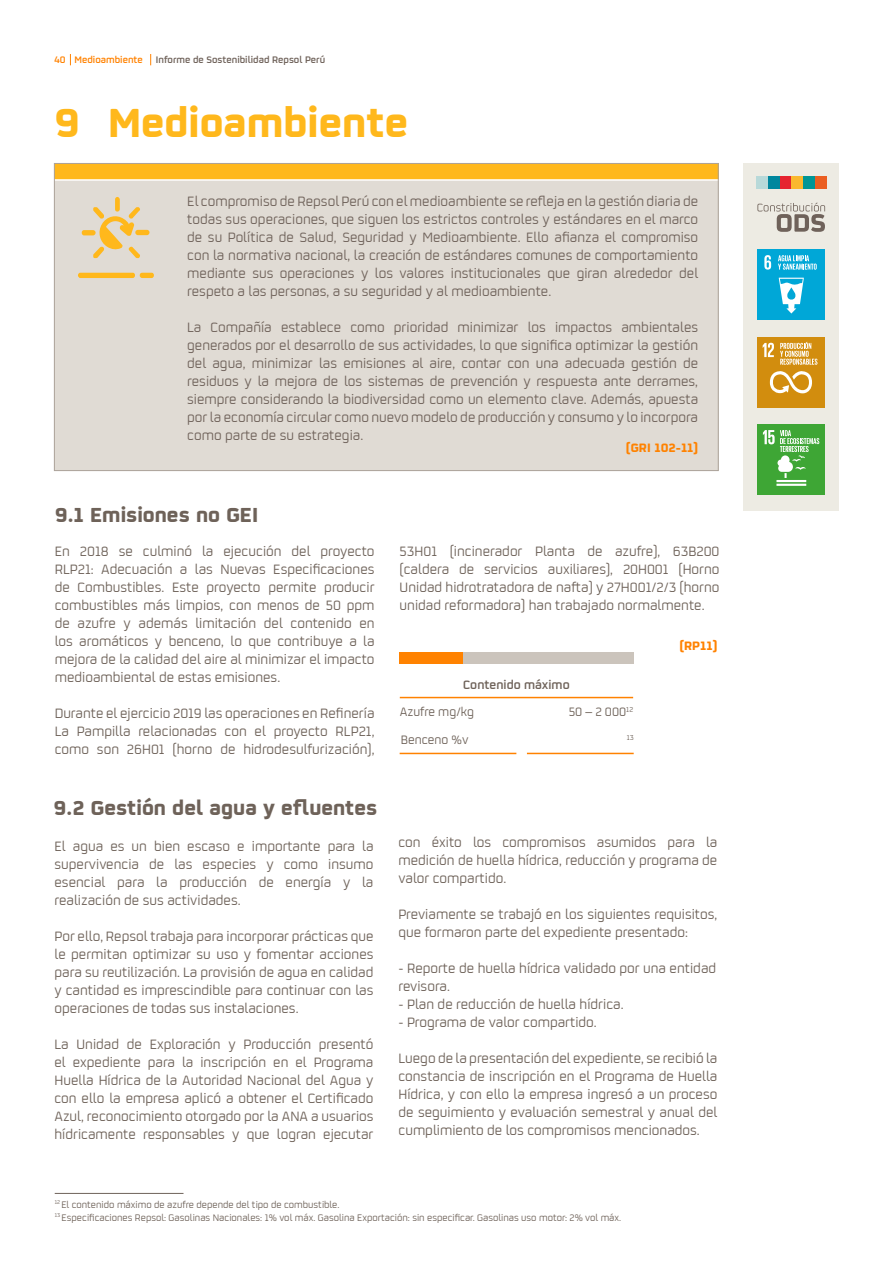
<style>
.page{position:relative;width:893px;height:1263px;background:#fff}
.page>*{position:absolute;margin:0;border:0;box-sizing:border-box;transform-origin:0 0}
.t1{font:700 45px "Repsol Viet";color:#ffb81c}
.t2{font:700 22.5px "Repsol Viet";color:#6e6259}
.t3{font:15px/18px "Repsol";color:#6e6259;text-align:justify}
.t4{font:15px/18px "Repsol";color:#6f625a;text-align:justify}
.t5{font:600 13.5px/27.6px "Repsol";color:#6e6259}
.t6{font:13.5px/27.8px "Repsol";color:#6e6259}
.t7{font:700 13.5px "Repsol Viet";color:#ff8200}
.t8{font:10.5px/12.6px "Repsol";color:#6e6259}
.t9{font:600 10.5px "Repsol";color:#6f625a}
.t10{font:7.8px "Repsol";color:#6e6259}
.s1{color:#ff8200}
.s2{font-weight:400}
</style>
<div class="page">
<div style="left:54px;top:175px;width:665px;height:296px;background:#e0dbd4"></div>
<div style="left:54px;top:163px;width:665px;height:17px;background:#ffb81c"></div>
<hr style="left:54px;top:179px;width:665px;height:2px;background:#fff">
<div style="left:744px;top:163px;width:95px;height:348px;background:#edebe3"></div>
<div style="left:815px;top:176px;width:12px;height:13px;background:#eb5e21"></div>
<div style="left:803px;top:176px;width:12px;height:13px;background:#009696"></div>
<div style="left:791px;top:176px;width:12px;height:13px;background:#fab82e"></div>
<div style="left:779px;top:176px;width:12px;height:13px;background:#e62430"></div>
<div style="left:768px;top:176px;width:11px;height:13px;background:#00879e"></div>
<div style="left:756px;top:176px;width:12px;height:13px;background:#b8d9d9"></div>
<svg style="left:757px;top:202px;width:68px;height:30px"></svg>
<div style="left:78px;top:273px;width:57px;height:5px;background:#ffb81c;border-radius:2px"></div>
<div style="left:140px;top:273px;width:14px;height:5px;background:#ffb81c;border-radius:3px"></div>
<div style="left:115px;top:197px;width:5px;height:15px;background:#ffb81c;border-radius:2px"></div>
<div style="left:135px;top:230px;width:14px;height:5px;background:#ffb81c;border-radius:3px"></div>
<div style="left:82px;top:230px;width:14px;height:5px;background:#ffb81c;border-radius:3px"></div>
<svg style="left:93px;top:207px;width:47px;height:51px"></svg>
<div style="left:757px;top:249px;width:68px;height:71px;background:#00a7d7"></div>
<svg style="left:779px;top:278px;width:25px;height:35px"></svg>
<svg style="left:764px;top:255px;width:7px;height:15px"></svg>
<svg style="left:778px;top:255px;width:39px;height:15px"></svg>
<div style="left:757px;top:424px;width:68px;height:70px;background:#3ea635"></div>
<hr style="left:776px;top:480px;width:30px;height:2px;background:#fff">
<hr style="left:776px;top:484px;width:30px;height:2px;background:#fff">
<svg style="left:763px;top:430px;width:56px;height:48px"></svg>
<div style="left:757px;top:337px;width:68px;height:70px;background:#d28d0e"></div>
<svg style="left:770px;top:371px;width:42px;height:23px"></svg>
<svg style="left:763px;top:343px;width:11px;height:14px"></svg>
<svg style="left:780px;top:342px;width:37px;height:23px"></svg>
<hr style="left:400px;top:697px;width:233px;height:1px;background:#ff8200">
<hr style="left:400px;top:753px;width:116px;height:1px;background:#ff8200">
<hr style="left:527px;top:753px;width:107px;height:1px;background:#ff8200">
<div style="left:400px;top:652px;width:64px;height:12px;background:#ff8200"></div>
<div style="left:464px;top:652px;width:170px;height:12px;background:#cbc4bc"></div>
<hr style="left:55px;top:1193px;width:128px;height:1px;background:#6e6259">
<p class="t9" style="left:54px;top:52px;width:273px"><span class="s1">40 Medioambiente</span> Informe de Sostenibilidad Repsol Perú</p>
<h1 class="t1" style="left:54px;top:86px;width:356px">9 Medioambiente</h1>
<p class="t4" style="left:187px;top:191px;width:512px">El compromiso de Repsol Perú con el medioambiente se refleja en la gestión diaria de todas sus operaciones, que siguen los estrictos controles y estándares en el marco de su Política de Salud, Seguridad y Medioambiente. Ello afianza el compromiso con la normativa nacional, la creación de estándares comunes de comportamiento mediante sus operaciones y los valores institucionales que giran alrededor del respeto a las personas, a su seguridad y al medioambiente.</p>
<p class="t4" style="left:187px;top:317px;width:513px">La Compañía establece como prioridad minimizar los impactos ambientales generados por el desarrollo de sus actividades, lo que significa optimizar la gestión del agua, minimizar las emisiones al aire, contar con una adecuada gestión de residuos y la mejora de los sistemas de prevención y respuesta ante derrames, siempre considerando la biodiversidad como un elemento clave. Además, apuesta por la economía circular como nuevo modelo de producción y consumo y lo incorpora como parte de su estrategia.</p>
<p class="t7" style="left:626px;top:436px;width:74px">(GRI 102-11)</p>
<h2 class="t2" style="left:55px;top:496px;width:205px">9.1 Emisiones no GEI</h2>
<p class="t3" style="left:55px;top:541px;width:321px">En 2018 se culminó la ejecución del proyecto RLP21: Adecuación a las Nuevas Especificaciones de Combustibles. Este proyecto permite producir combustibles más limpios, con menos de 50 ppm de azufre y además limitación del contenido en los aromáticos y benceno, lo que contribuye a la mejora de la calidad del aire al minimizar el impacto medioambiental de estas emisiones.</p>
<p class="t3" style="left:55px;top:703px;width:321px">Durante el ejercicio 2019 las operaciones en Refinería La Pampilla relacionadas con el proyecto RLP21, como son 26H01 (horno de hidrodesulfurización),</p>
<h2 class="t2" style="left:54px;top:789px;width:325px">9.2 Gestión del agua y efluentes</h2>
<p class="t3" style="left:55px;top:836px;width:321px">El agua es un bien escaso e importante para la supervivencia de las especies y como insumo esencial para la producción de energía y la realización de sus actividades.</p>
<p class="t3" style="left:55px;top:926px;width:321px">Por ello, Repsol trabaja para incorporar prácticas que le permitan optimizar su uso y fomentar acciones para su reutilización. La provisión de agua en calidad y cantidad es imprescindible para continuar con las operaciones de todas sus instalaciones.</p>
<p class="t3" style="left:55px;top:1034px;width:321px">La Unidad de Exploración y Producción presentó el expediente para la inscripción en el Programa Huella Hídrica de la Autoridad Nacional del Agua y con ello la empresa aplicó a obtener el Certificado Azul, reconocimiento otorgado por la ANA a usuarios hídricamente responsables y que logran ejecutar</p>
<p class="t3" style="left:400px;top:541px;width:321px">53H01 (incinerador Planta de azufre), 63B200 (caldera de servicios auxiliares), 20H001 (Horno Unidad hidrotratadora de nafta) y 27H001/2/3 (horno unidad reformadora) han trabajado normalmente.</p>
<p class="t5" style="left:569px;top:669px;width:66px;text-indent:-106px">Contenido máximo<br><span class="s2">50 – 2 000</span><sup>12</sup></p>
<p class="t10" style="left:627px;top:732px;width:9px">13</p>
<p class="t6" style="left:400px;top:697px;width:76px">Azufre mg/kg<br>Benceno %v</p>
<p class="t7" style="left:679px;top:634px;width:40px">(RP11)</p>
<p class="t3" style="left:398px;top:832px;width:320px">con éxito los compromisos asumidos para la medición de huella hídrica, reducción y programa de valor compartido.</p>
<p class="t3" style="left:398px;top:904px;width:320px">Previamente se trabajó en los siguientes requisitos, que formaron parte del expediente presentado:</p>
<p class="t3" style="left:398px;top:958px;width:319px">- Reporte de huella hídrica validado por una entidad revisora.</p>
<p class="t3" style="left:398px;top:994px;width:227px">- Plan de reducción de huella hídrica.</p>
<p class="t3" style="left:398px;top:1012px;width:200px">- Programa de valor compartido.</p>
<p class="t3" style="left:398px;top:1048px;width:321px">Luego de la presentación del expediente, se recibió la constancia de inscripción en el Programa de Huella Hídrica, y con ello la empresa ingresó a un proceso de seguimiento y evaluación semestral y anual del cumplimiento de los compromisos mencionados.</p>
<p class="t8" style="left:55px;top:1198px;width:568px"><sup>12</sup> El contenido máximo de azufre depende del tipo de combustible.<br><sup>13</sup> Especificaciones Repsol: Gasolinas Nacionales: 1% vol máx. Gasolina Exportación: sin especificar. Gasolinas uso motor: 2% vol máx.</p>
</div>
